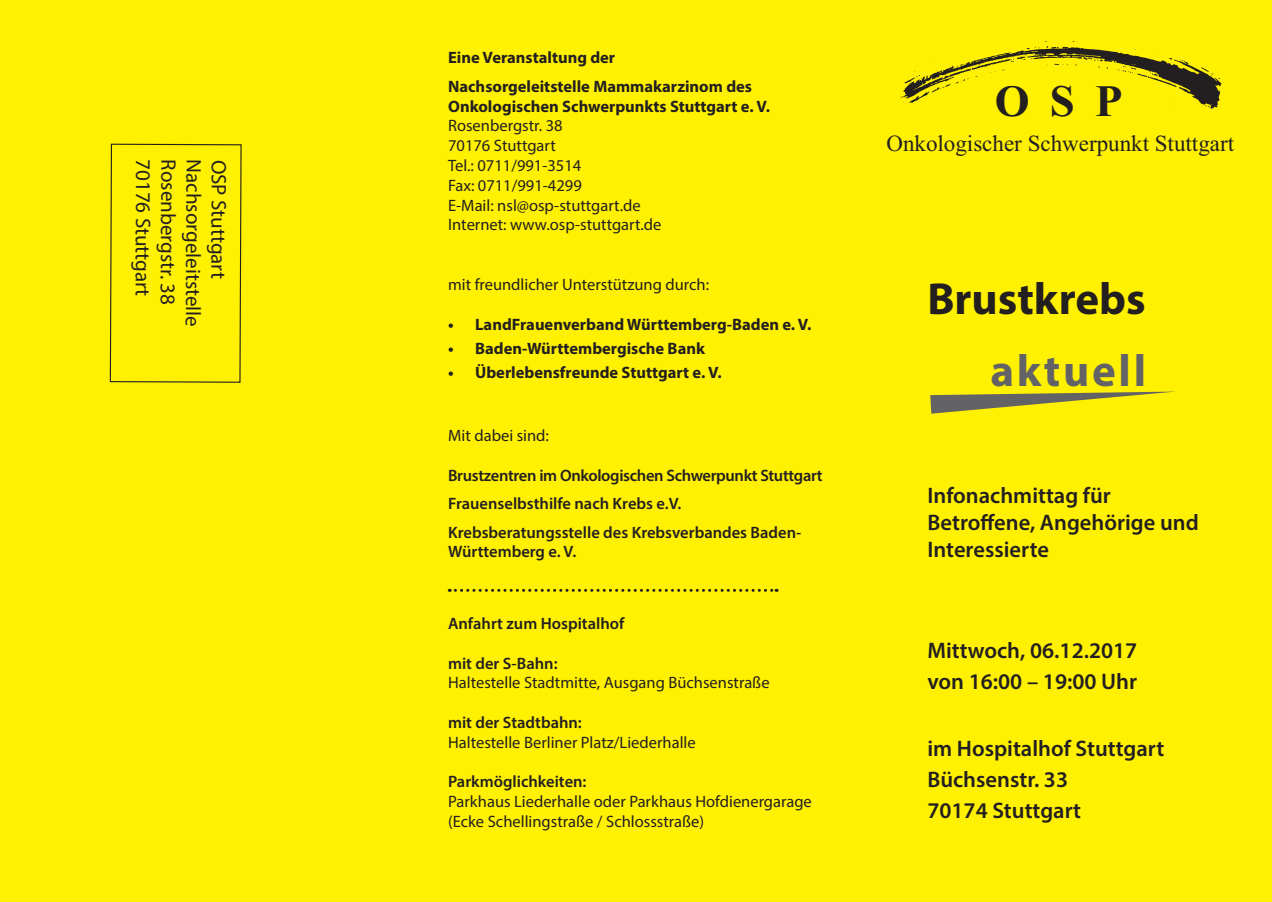
<style>
.page{position:relative;width:1272px;height:902px;background:#fff}
.page>*{position:absolute;margin:0;border:0;box-sizing:border-box;transform-origin:0 0}
.t1{font:700 45px "Myriad Pro";color:#231f20}
.t2{font:700 45px "Myriad Pro";letter-spacing:.06em;color:#636366}
.t3{font:700 44.85px "Times New Roman";color:#231f20}
.t4{font:22.95px "Times New Roman";color:#231f20}
.t5{font:600 22.5px/31.2px "Myriad Pro";color:#231f20}
.t6{font:21px "Myriad Pro";letter-spacing:-.005em;color:#231f20}
.t7{font:16.5px/19.8px "Myriad Pro";color:#231f20}
.t8{font:600 16.5px/28.3px "Myriad Pro";color:#231f20}
.t9{font:700 16.5px/28.3px "Myriad Pro";color:#231f20}
</style>
<div class="page">
<div style="left:0;top:0;width:1271px;height:901px;background:#fff101"></div>
<svg style="left:109px;top:143px;width:133px;height:240px"></svg>
<svg style="left:900px;top:41px;width:322px;height:68px"></svg>
<svg style="left:449px;top:588px;width:328px;height:3px"></svg>
<svg style="left:930px;top:391px;width:245px;height:22px"></svg>
<p class="t6" style="left:156px;top:159px;width:139px;rotate:90deg">70176 Stuttgart</p>
<p class="t6" style="left:181px;top:159px;width:147px;rotate:90deg">Rosenbergstr. 38</p>
<p class="t6" style="left:206px;top:159px;width:169px;rotate:90deg">Nachsorgeleitstelle</p>
<p class="t6" style="left:231px;top:159px;width:121px;rotate:90deg">OSP Stuttgart</p>
<p class="t9" style="left:448px;top:43px;width:305px">Eine Veranstaltung der<br>Nachsorgeleitstelle Mammakarzinom des</p>
<p class="t9" style="left:448px;top:91px;width:323px">Onkologischen Schwerpunkts Stuttgart e. V.</p>
<p class="t7" style="left:448px;top:116px;width:215px">Rosenbergstr. 38<br>70176 Stuttgart<br>Tel.: 0711/991-3514<br>Fax: 0711/991-4299<br>E-Mail: nsl@osp-stuttgart.de<br>Internet: www.osp-stuttgart.de</p>
<p class="t7" style="left:448px;top:274px;width:262px">mit freundlicher Unterstützung durch:</p>
<p class="t9" style="left:448px;top:309px;width:365px">• LandFrauenverband Württemberg-Baden e. V.</p>
<p class="t9" style="left:448px;top:333px;width:258px">• Baden-Württembergische Bank</p>
<p class="t9" style="left:448px;top:357px;width:275px">• Überlebensfreunde Stuttgart e. V.</p>
<p class="t7" style="left:448px;top:425px;width:102px">Mit dabei sind:</p>
<p class="t8" style="left:448px;top:461px;width:376px">Brustzentren im Onkologischen Schwerpunkt Stuttgart<br>Frauenselbsthilfe nach Krebs e.V.<br>Krebsberatungsstelle des Krebsverbandes Baden-</p>
<p class="t8" style="left:448px;top:537px;width:130px">Württemberg e. V.</p>
<p class="t8" style="left:448px;top:608px;width:178px">Anfahrt zum Hospitalhof</p>
<p class="t8" style="left:448px;top:648px;width:111px">mit der S-Bahn:</p>
<p class="t7" style="left:448px;top:672px;width:323px">Haltestelle Stadtmitte, Ausgang Büchsenstraße</p>
<p class="t8" style="left:448px;top:707px;width:135px">mit der Stadtbahn:</p>
<p class="t7" style="left:448px;top:732px;width:249px">Haltestelle Berliner Platz/Liederhalle</p>
<p class="t8" style="left:448px;top:767px;width:140px">Parkmöglichkeiten:</p>
<p class="t7" style="left:448px;top:791px;width:365px">Parkhaus Liederhalle oder Parkhaus Hofdienergarage (Ecke Schellingstraße / Schlossstraße)</p>
<h2 class="t3" style="left:994px;top:70px;width:129px">O S P</h2>
<h3 class="t4" style="left:886px;top:128px;width:349px">Onkologischer Schwerpunkt Stuttgart</h3>
<h1 class="t1" style="left:927px;top:269px;width:220px">Brustkrebs</h1>
<h1 class="t2" style="left:990px;top:342px;width:157px">aktuell</h1>
<h3 class="t5" style="left:927px;top:481px;width:273px;line-height:27px">Infonachmittag für<br>Betroffene, Angehörige und<br>Interessierte</h3>
<h3 class="t5" style="left:927px;top:634px;width:211px">Mittwoch, 06.12.2017 von 16:00 – 19:00 Uhr</h3>
<h3 class="t5" style="left:927px;top:732px;width:238px">im Hospitalhof Stuttgart<br>Büchsenstr. 33<br>70174 Stuttgart</h3>
</div>
